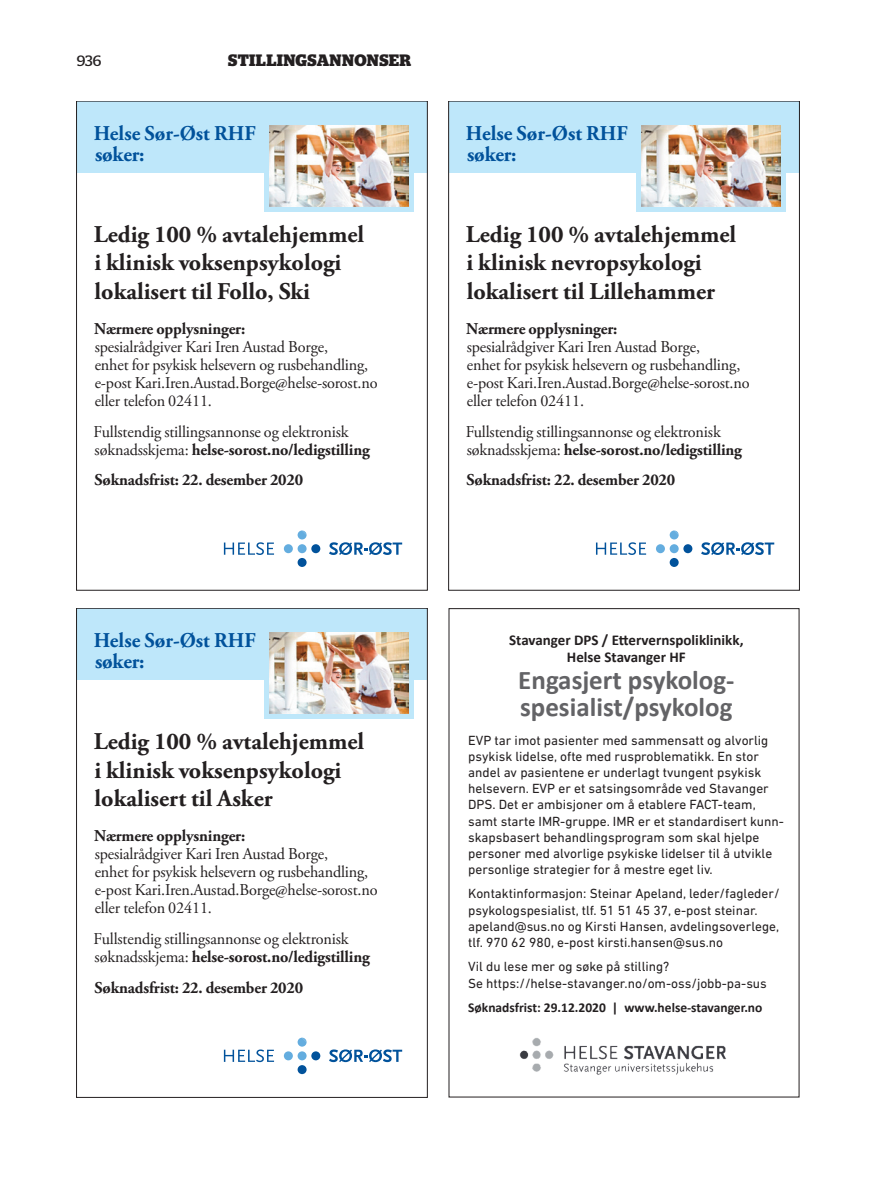
<style>
.page{position:relative;width:893px;height:1191px;background:#fff}
.page>*{position:absolute;margin:0;border:0;box-sizing:border-box;transform-origin:0 0}
.t1{font:700 27px/27px "Calibri";color:#636366}
.t2{font:700 24px/28.5px "Adobe Garamond Pro";color:#231f20}
.t3{font:700 21px/21px "Adobe Garamond Pro";letter-spacing:-.005em;color:#01529b}
.t4{font:16.5px/18px "Adobe Garamond Pro";letter-spacing:-.01em;color:#231f20}
.t5{font:700 16.5px "Adobe Garamond Pro";letter-spacing:-.01em;color:#231f20}
.t6{font:700 16.5px "Stag";letter-spacing:.025em;color:#231f20}
.t7{font:700 15px/16.5px "Calibri";color:#231f20;text-align:center}
.t8{font:15px "Stag";color:#231f20}
.t9{font:13.5px/16.2px "DIN Next LT Pro";color:#231f20}
.t10{font:700 13.5px "Calibri";color:#231f20}
.s1{font-weight:700}
</style>
<div class="page">
<div style="left:449px;top:101px;width:350px;height:72px;background:#bee7fa"></div>
<svg style="left:670px;top:530px;width:9px;height:9px"></svg>
<div style="left:670px;top:544px;width:9px;height:9px;background:#64addf;border-radius:50%"></div>
<div style="left:656px;top:544px;width:9px;height:9px;background:#64addf;border-radius:50%"></div>
<div style="left:683px;top:544px;width:9px;height:9px;background:#01529b;border-radius:50%"></div>
<div style="left:670px;top:558px;width:9px;height:9px;background:#01529b;border-radius:50%"></div>
<svg style="left:596px;top:542px;width:50px;height:13px"></svg>
<svg style="left:701px;top:542px;width:73px;height:13px"></svg>
<svg style="left:636px;top:125px;width:150px;height:87px;fill:#bee7fa"></svg>
<img style="left:641px;top:126px;width:139px;height:80px">
<div style="left:77px;top:101px;width:350px;height:72px;background:#bee7fa"></div>
<svg style="left:298px;top:530px;width:9px;height:9px"></svg>
<div style="left:298px;top:544px;width:9px;height:9px;background:#64addf;border-radius:50%"></div>
<div style="left:284px;top:544px;width:9px;height:9px;background:#64addf;border-radius:50%"></div>
<div style="left:311px;top:544px;width:9px;height:9px;background:#01529b;border-radius:50%"></div>
<div style="left:298px;top:558px;width:9px;height:9px;background:#01529b;border-radius:50%"></div>
<svg style="left:224px;top:542px;width:50px;height:13px"></svg>
<svg style="left:329px;top:542px;width:73px;height:13px"></svg>
<svg style="left:264px;top:125px;width:150px;height:87px;fill:#bee7fa"></svg>
<img style="left:269px;top:126px;width:139px;height:80px">
<div style="left:77px;top:608px;width:350px;height:72px;background:#bee7fa"></div>
<svg style="left:298px;top:1037px;width:9px;height:9px"></svg>
<div style="left:298px;top:1051px;width:9px;height:9px;background:#64addf;border-radius:50%"></div>
<div style="left:284px;top:1051px;width:9px;height:9px;background:#64addf;border-radius:50%"></div>
<div style="left:311px;top:1051px;width:9px;height:9px;background:#01529b;border-radius:50%"></div>
<div style="left:298px;top:1065px;width:9px;height:9px;background:#01529b;border-radius:50%"></div>
<svg style="left:224px;top:1049px;width:50px;height:13px"></svg>
<svg style="left:329px;top:1049px;width:73px;height:13px"></svg>
<div style="left:264px;top:627px;width:150px;height:92px;background:#bee7fa"></div>
<img style="left:269px;top:632px;width:139px;height:81px">
<img style="left:519px;top:1038px;width:207px;height:37px">
<p class="t8" style="left:77px;top:52px;width:26px">936</p>
<p class="t6" style="left:228px;top:50px;width:185px">STILLINGSANNONSER</p>
<p class="t3" style="left:94px;top:123px;width:163px">Helse Sør-Øst RHF søker:</p>
<h2 class="t2" style="left:94px;top:220px;width:272px">Ledig 100 % avtalehjemmel i klinisk voksenpsykologi lokalisert til Follo, Ski</h2>
<p class="t5" style="left:94px;top:319px;width:153px">Nærmere opplysninger:</p>
<p class="t4" style="left:95px;top:338px;width:284px">spesialrådgiver Kari Iren Austad Borge,<br>enhet for psykisk helsevern og rusbehandling, e-post Kari.Iren.Austad.Borge@helse-sorost.no eller telefon 02411.</p>
<p class="t4" style="left:94px;top:423px;width:278px">Fullstendig stillingsannonse og elektronisk søknadsskjema: <span class="s1">helse-sorost.no/ledigstilling</span></p>
<p class="t5" style="left:95px;top:470px;width:210px">Søknadsfrist: 22. desember 2020</p>
<p class="t3" style="left:466px;top:123px;width:163px">Helse Sør-Øst RHF søker:</p>
<h2 class="t2" style="left:466px;top:220px;width:272px">Ledig 100 % avtalehjemmel i klinisk nevropsykologi lokalisert til Lillehammer</h2>
<p class="t5" style="left:466px;top:319px;width:153px">Nærmere opplysninger:</p>
<p class="t4" style="left:467px;top:338px;width:284px">spesialrådgiver Kari Iren Austad Borge,<br>enhet for psykisk helsevern og rusbehandling, e-post Kari.Iren.Austad.Borge@helse-sorost.no eller telefon 02411.</p>
<p class="t4" style="left:466px;top:423px;width:278px">Fullstendig stillingsannonse og elektronisk søknadsskjema: <span class="s1">helse-sorost.no/ledigstilling</span></p>
<p class="t5" style="left:467px;top:470px;width:210px">Søknadsfrist: 22. desember 2020</p>
<p class="t3" style="left:94px;top:630px;width:163px">Helse Sør-Øst RHF søker:</p>
<p class="t7" style="left:509px;top:632px;width:236px">Stavanger DPS / Ettervernspoliklinikk,<br>Helse Stavanger HF</p>
<h1 class="t1" style="left:518px;top:666px;width:218px">Engasjert psykolog&shy;spesialist/psykolog</h1>
<p class="t9" style="left:468px;top:731px;width:317px">EVP tar imot pasienter med sammensatt og alvorlig psykisk lidelse, ofte med rusproblematikk. En stor andel av pasientene er underlagt tvungent psykisk helsevern. EVP er et satsingsområde ved Stavanger DPS. Det er ambisjoner om å etablere FACT-team, samt starte IMR-gruppe. IMR er et standardisert kunn&shy;skapsbasert behandlingsprogram som skal hjelpe personer med alvorlige psykiske lidelser til å utvikle personlige strategier for å mestre eget liv.</p>
<p class="t9" style="left:468px;top:885px;width:313px">Kontaktinformasjon: Steinar Apeland, leder/fagleder/ psykologspesialist, tlf. 51 51 45 37, e-post steinar. apeland@sus.no og Kirsti Hansen, avdelingsoverlege, tlf. 970 62 980, e-post kirsti.hansen@sus.no</p>
<p class="t9" style="left:468px;top:958px;width:300px">Vil du lese mer og søke på stilling?<br>Se https://helse-stavanger.no/om-oss/jobb-pa-sus</p>
<p class="t10" style="left:468px;top:998px;width:296px">Søknadsfrist: 29.12.2020 | www.helse-stavanger.no</p>
<h2 class="t2" style="left:94px;top:727px;width:272px">Ledig 100 % avtalehjemmel i klinisk voksenpsykologi lokalisert til Asker</h2>
<p class="t5" style="left:94px;top:826px;width:153px">Nærmere opplysninger:</p>
<p class="t4" style="left:95px;top:845px;width:284px">spesialrådgiver Kari Iren Austad Borge,<br>enhet for psykisk helsevern og rusbehandling, e-post Kari.Iren.Austad.Borge@helse-sorost.no eller telefon 02411.</p>
<p class="t4" style="left:94px;top:930px;width:278px">Fullstendig stillingsannonse og elektronisk søknadsskjema: <span class="s1">helse-sorost.no/ledigstilling</span></p>
<p class="t5" style="left:95px;top:977px;width:210px">Søknadsfrist: 22. desember 2020</p>
</div>
